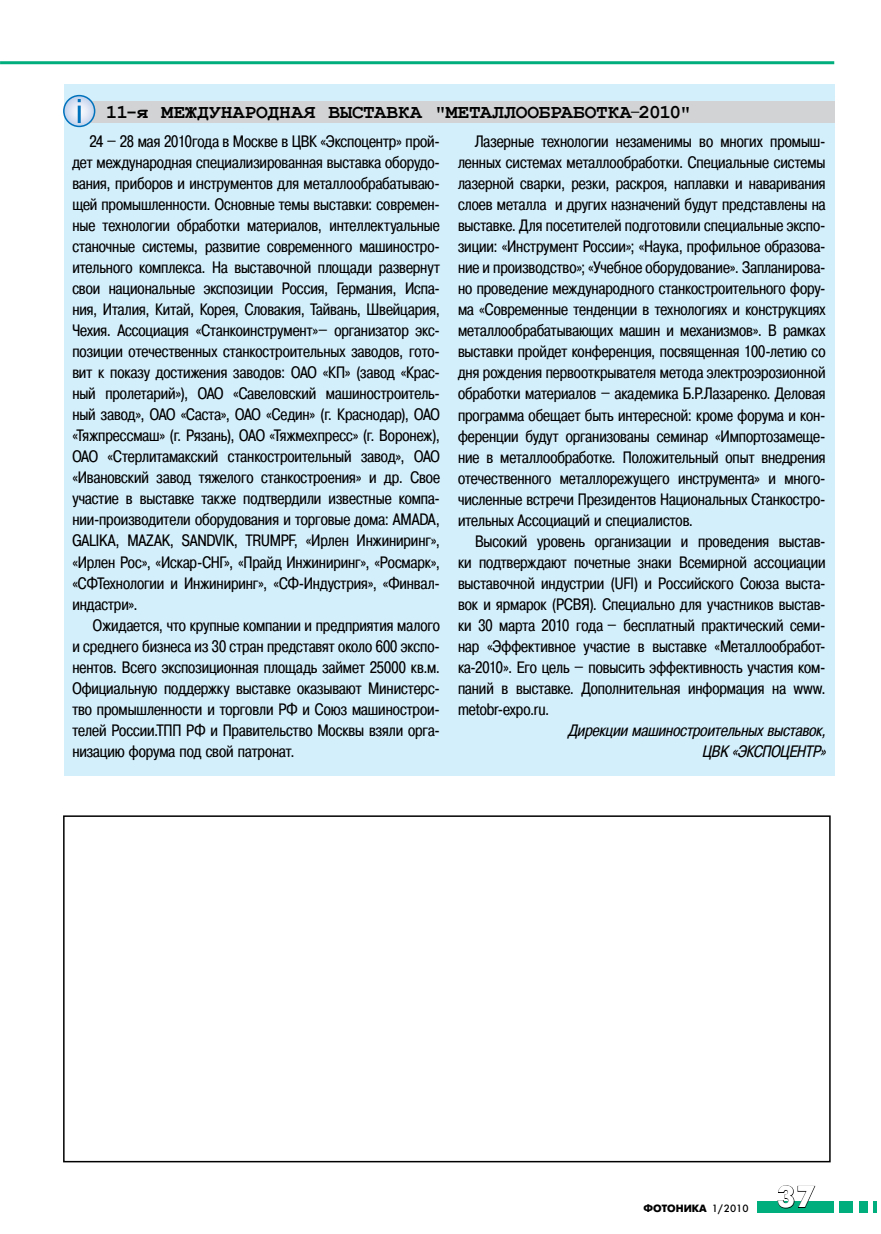
<style>
.page{position:relative;width:881px;height:1234px;background:#fff}
.page>*{position:absolute;margin:0;border:0;box-sizing:border-box;transform-origin:0 0}
.t1{font:700 30px "Futuris C";color:#fff}
.t2{font:700 19.5px "Courier New";letter-spacing:-.005em;color:#000}
.t3{font:16.5px/21px "Pragmatica Cond C";color:#000;text-align:justify}
.t4{font:italic 16.5px/21px "Pragmatica Cond C";color:#000;text-align:right}
.t5{font:700 10.5px "Futuris C";color:#000}
.s1{font-family:"Pragmatica Cond C";font-weight:400;font-size:16.5px}
.s2{font-weight:400}
</style>
<div class="page">
<div style="left:64px;top:85px;width:769px;height:690px;background:#d4effc"></div>
<div style="left:76px;top:101px;width:757px;height:21px;background:#d1d3d4"></div>
<svg style="left:64px;top:96px;width:31px;height:30px"></svg>
<div style="left:63px;top:95px;width:32px;height:32px;border:2px solid #0072bc;border-radius:50%"></div>
<hr style="left:78px;top:106px;width:3px;height:17px;background:#0072bc">
<div style="left:757px;top:1201px;width:76px;height:11px;background:#00ad7d"></div>
<div style="left:839px;top:1201px;width:13px;height:11px;background:#00ad7d"></div>
<div style="left:858px;top:1201px;width:9px;height:11px;background:#00ad7d"></div>
<svg style="left:873px;top:1201px;width:3px;height:11px"></svg>
<svg style="left:777px;top:1185px;width:38px;height:23px"></svg>
<hr style="left:0;top:61px;width:833px;height:3px;background:#00ad7d">
<div style="left:63px;top:815px;width:767px;height:347px;border:2px solid #000"></div>
<p class="t2" style="left:106px;top:100px;width:587px">11-я МЕЖДУНАРОДНАЯ ВЫСТАВКА "МЕТАЛЛООБРАБОТКА<span class="s1">–</span>2010"</p>
<p class="t3" style="left:72px;top:131px;width:369px;text-indent:17px">24 – 28 мая 2010года в Москве в ЦВК «Экспоцентр» прой&shy;дет международная специализированная выставка оборудо&shy;вания, приборов и инструментов для металлообрабатываю&shy;щей промышленности. Основные темы выставки: современ&shy;ные технологии обработки материалов, интеллектуальные станочные системы, развитие современного машиностро&shy;ительного комплекса. На выставочной площади развернут свои национальные экспозиции Россия, Германия, Испа&shy;ния, Италия, Китай, Корея, Словакия, Тайвань, Швейцария, Чехия. Ассоциация «Станкоинструмент»– организатор экс&shy;позиции отечественных станкостроительных заводов, гото&shy;вит к показу достижения заводов: ОАО «КП» (завод «Крас&shy;ный пролетарий»), ОАО «Савеловский машиностроитель&shy;ный завод», ОАО «Саста», ОАО «Седин» (г. Краснодар), ОАО «Тяжпрессмаш» (г. Рязань), ОАО «Тяжмехпресс» (г. Воронеж), ОАО «Стерлитамакский станкостроительный завод», ОАО «Ивановский завод тяжелого станкостроения» и др. Свое участие в выставке также подтвердили известные компа&shy;нии-производители оборудования и торговые дома: AMADA, GALIKA, MAZAK, SANDVIK, ТRUMPF, «Ирлен Инжиниринг», «Ирлен Рос», «Искар-СНГ», «Прайд Инжиниринг», «Росмарк», «СФТехнологии и Инжиниринг», «СФ-Индустрия», «Финвал&shy;индастри».</p>
<p class="t3" style="left:72px;top:614px;width:369px;text-indent:21px">Ожидается, что крупные компании и предприятия малого и среднего бизнеса из 30 стран представят около 600 экспо&shy;нентов. Всего экспозиционная площадь займет 25000 кв.м.<br>Официальную поддержку выставке оказывают Министерс&shy;тво промышленности и торговли РФ и Союз машинострои&shy;телей России.ТПП РФ и Правительство Москвы взяли орга&shy;низацию форума под свой патронат.</p>
<p class="t3" style="left:458px;top:131px;width:369px;text-indent:17px">Лазерные технологии незаменимы во многих промыш&shy;ленных системах металлообработки. Специальные системы лазерной сварки, резки, раскроя, наплавки и наваривания слоев металла и других назначений будут представлены на выставке. Для посетителей подготовили специальные экспо&shy;зиции: «Инструмент России»; «Наука, профильное образова&shy;ние и производство»; «Учебное оборудование». Запланирова&shy;но проведение международного станкостроительного фору&shy;ма «Современные тенденции в технологиях и конструкциях металлообрабатывающих машин и механизмов». В рамках выставки пройдет конференция, посвященная 100-летию со дня рождения первооткрывателя метода электроэрозионной обработки материалов – академика Б.Р.Лазаренко. Деловая программа обещает быть интересной: кроме форума и кон&shy;ференции будут организованы семинар «Импортозамеще&shy;ние в металлообработке. Положительный опыт внедрения отечественного металлорежущего инструмента» и много&shy;численные встречи Президентов Национальных Станкостро&shy;ительных Ассоциаций и специалистов.</p>
<p class="t3" style="left:458px;top:530px;width:369px;text-indent:17px">Высокий уровень организации и проведения выстав&shy;ки подтверждают почетные знаки Всемирной ассоциации выставочной индустрии (UFI) и Российского Союза выста&shy;вок и ярмарок (РСВЯ). Специально для участников выстав&shy;ки 30 марта 2010 года – бесплатный практический семи&shy;нар «Эффективное участие в выставке «Металлообработ&shy;ка-2010». Его цель – повысить эффективность участия ком&shy;паний в выставке. Дополнительная информация на www. metobr-expo.ru.</p>
<p class="t4" style="left:568px;top:719px;width:263px">Дирекции машиностроительныхвыставок,<br>ЦBK «ЭКСПОЦЕНТР»</p>
<p class="t5" style="left:643px;top:1202px;width:107px">ФОТОНИКА <span class="s2">1/2010</span></p>
<h1 class="t1" style="left:777px;top:1179px;width:39px">37</h1>
</div>
